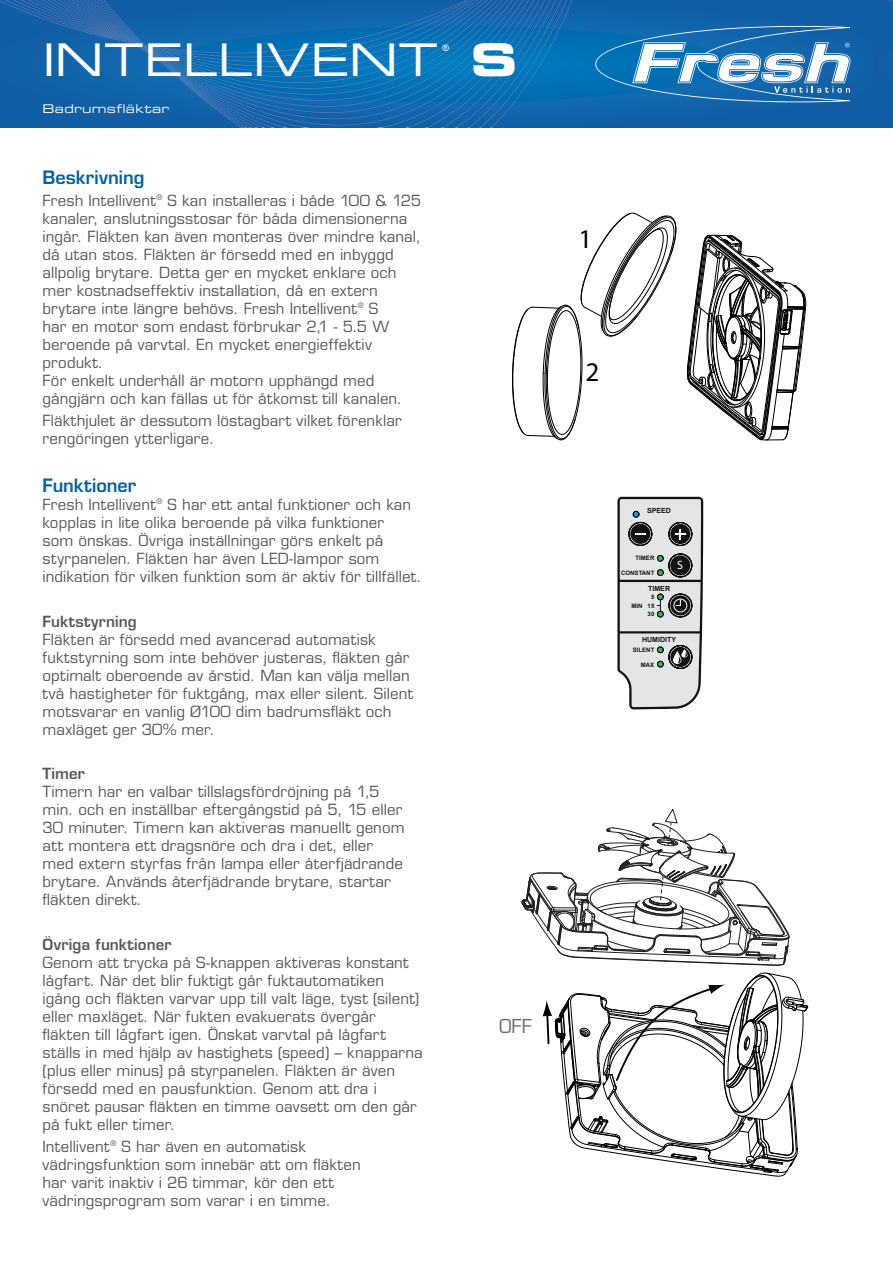
<style>
.page{position:relative;width:893px;height:1263px;background:#fff}
.page>*{position:absolute;margin:0;border:0;box-sizing:border-box;transform-origin:0 0}
.t1{font:45px "Eurostile LT Std Ex 2";letter-spacing:.01em;color:#fff}
.t2{font:45px "Eurostile LT Std Bold Ex 2";color:#fff}
.t3{font:27px "Myriad Pro";color:#000001}
.t4{font:18.75px "Eurostile LT Std";color:#6c6d70}
.t5{font:600 18px "Eurostile LT Std";color:#0161aa}
.t6{font:15px/18px "Eurostile LT Std";letter-spacing:.01em;color:#57585a}
.t7{font:600 15px "Eurostile LT Std";letter-spacing:.01em;color:#57585a}
.t8{font:12.15px "Myriad Pro";color:#fff}
.t9{font:12px "Eurostile LT Std Ex 2";letter-spacing:.025em;color:#fff}
.t10{font:9px "Eurostile LT Std Ex 2";color:#fff}
.t11{font:700 7.05px "Arial";color:#131412}
.t12{font:700 6px/8.6px "Arial";color:#131412;text-align:center}
</style>
<div class="page">
<div style="left:0;top:0;width:893px;height:128px;background:#115ea4"></div>
<svg style="left:0;top:0;width:850px;height:128px"></svg>
<svg style="left:512px;top:213px;width:164px;height:227px"></svg>
<svg style="left:687px;top:235px;width:119px;height:205px"></svg>
<svg style="left:521px;top:808px;width:287px;height:368px"></svg>
<svg style="left:617px;top:497px;width:86px;height:212px;background:#b8b9ba"></svg>
<h1 class="t1" style="left:43px;top:29px;width:397px">INTELLIVENT</h1>
<p class="t10" style="left:442px;top:41px;width:9px">®</p>
<h1 class="t2" style="left:471px;top:28px;width:48px">S</h1>
<p class="t9" style="left:43px;top:100px;width:128px">Badrumsfläktar</p>
<p class="t5" style="left:43px;top:166px;width:103px">Beskrivning</p>
<p class="t6" style="left:43px;top:191px;width:380px">Fresh Intellivent<sup>®</sup> S kan installeras i både 100 &amp; 125 kanaler, anslutningsstosar för båda dimensionerna ingår. Fläkten kan även monteras över mindre kanal, då utan stos. Fläkten är försedd med en inbyggd allpolig brytare. Detta ger en mycket enklare och mer kostnadseffektiv installation, då en extern brytare inte längre behövs. Fresh Intellivent<sup>®</sup> S<br>har en motor som endast förbrukar 2,1 - 5.5 W beroende på varvtal. En mycket energieffektiv produkt.<br>För enkelt underhåll är motorn upphängd med gångjärn och kan fällas ut för åtkomst till kanalen.</p>
<p class="t6" style="left:43px;top:412px;width:361px">Fläkthjulet är dessutom löstagbart vilket förenklar rengöringen ytterligare.</p>
<p class="t5" style="left:43px;top:474px;width:95px">Funktioner</p>
<p class="t6" style="left:43px;top:496px;width:381px">Fresh Intellivent<sup>®</sup> S har ett antal funktioner och kan kopplas in lite olika beroende på vilka funktioner<br>som önskas. Övriga inställningar görs enkelt på styrpanelen. Fläkten har även LED-lampor som indikation för vilken funktion som är aktiv för tillfället.</p>
<p class="t7" style="left:43px;top:612px;width:96px">Fuktstyrning</p>
<p class="t6" style="left:43px;top:630px;width:372px">Fläkten är försedd med avancerad automatisk fuktstyrning som inte behöver justeras, fläkten går optimalt oberoende av årstid. Man kan välja mellan två hastigheter för fuktgång, max eller silent. Silent motsvarar en vanlig Ø100 dim badrumsfläkt och maxläget ger 30% mer.</p>
<p class="t7" style="left:43px;top:764px;width:44px">Timer</p>
<p class="t6" style="left:43px;top:783px;width:363px">Timern har en valbar tillslagsfördröjning på 1,5 min. och en inställbar eftergångstid på 5, 15 eller 30 minuter. Timern kan aktiveras manuellt genom att montera ett dragsnöre och dra i det, eller med extern styrfas från lampa eller återfjädrande brytare. Används återfjädrande brytare, startar fläkten direkt.</p>
<p class="t7" style="left:43px;top:935px;width:131px">Övriga funktioner</p>
<p class="t6" style="left:43px;top:953px;width:382px">Genom att trycka på S-knappen aktiveras konstant lågfart. När det blir fuktigt går fuktautomatiken igång och fläkten varvar upp till valt läge, tyst (silent) eller maxläget. När fukten evakuerats övergår fläkten till lågfart igen. Önskat varvtal på lågfart ställs in med hjälp av hastighets (speed) – knapparna (plus eller minus) på styrpanelen. Fläkten är även försedd med en pausfunktion. Genom att dra i snöret pausar fläkten en timme oavsett om den går på fukt eller timer.</p>
<p class="t6" style="left:43px;top:1138px;width:320px">Intellivent<sup>®</sup> S har även en automatisk vädringsfunktion som innebär att om fläkten har varit inaktiv i 26 timmar, kör den ett vädringsprogram som varar i en timme.</p>
<p class="t4" style="left:499px;top:1014px;width:34px">OFF</p>
<h2 class="t3" style="left:578px;top:222px;width:15px">1</h2>
<h2 class="t3" style="left:585px;top:356px;width:15px">2</h2>
<p class="t11" style="left:647px;top:506px;width:25px">SPEED</p>
<p class="t12" style="left:635px;top:554px;width:20px">TIMER</p>
<p class="t12" style="left:621px;top:568px;width:35px">CONSTANT</p>
<p class="t12" style="left:648px;top:593px;width:8px">5<br>15<br>30</p>
<p class="t8" style="left:677px;top:557px;width:7px">S</p>
<p class="t11" style="left:648px;top:583px;width:23px">TIMER</p>
<p class="t12" style="left:631px;top:602px;width:13px">MIN</p>
<p class="t11" style="left:642px;top:635px;width:36px">HUMIDITY</p>
<p class="t12" style="left:633px;top:646px;width:23px">SILENT</p>
<p class="t12" style="left:641px;top:661px;width:15px">MAX</p>
</div>
